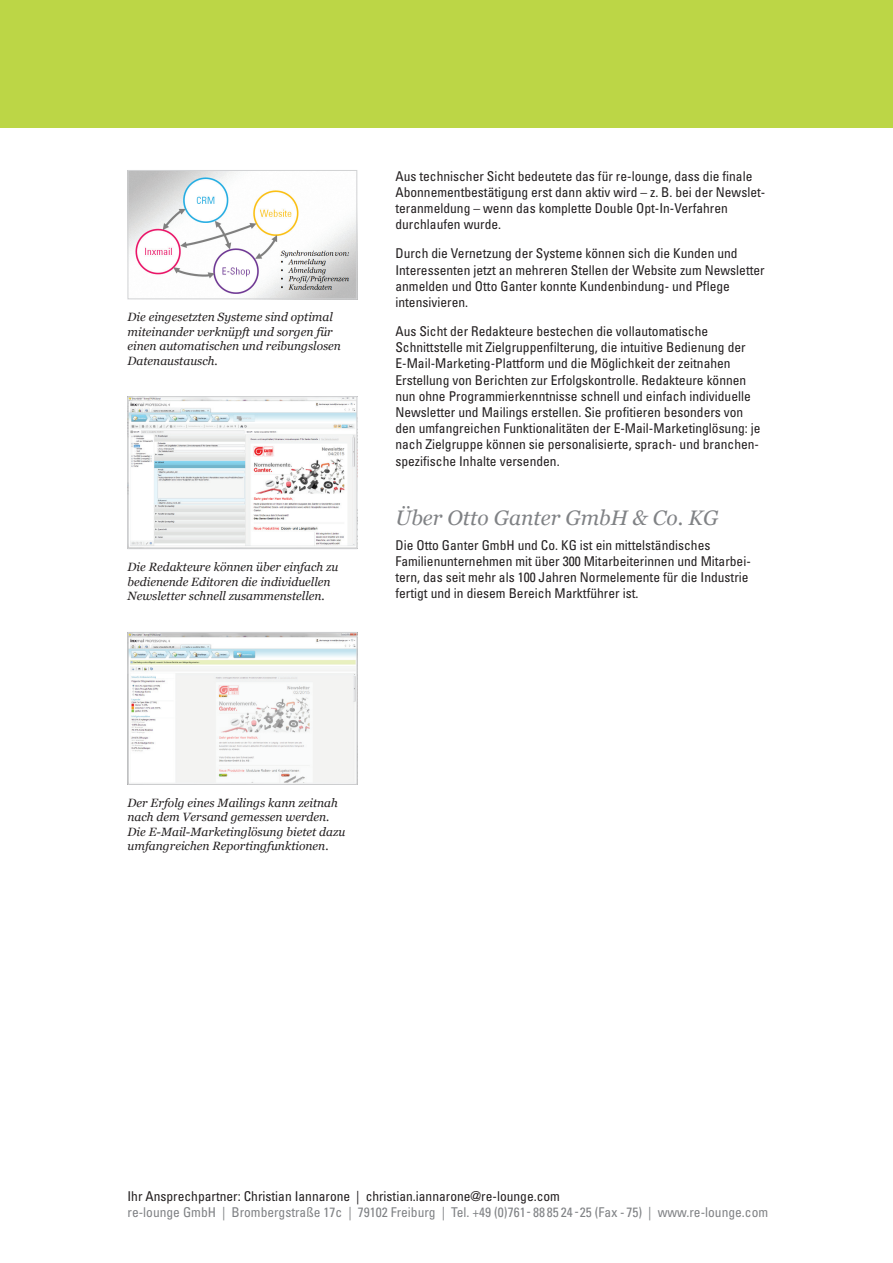
<style>
.page{position:relative;width:893px;height:1263px;background:#fff}
.page>*{position:absolute;margin:0;border:0;box-sizing:border-box;transform-origin:0 0}
.t1{font:italic 21px "Georgia";color:#808285}
.t2{font:condensed 13.5px/16.2px "Univers";color:#231f20}
.t3{font:condensed 13.5px "Univers";color:#808285}
.t4{font:italic 12px/14.4px "Georgia";color:#231f20}
</style>
<div class="page">
<div style="left:0;top:0;width:893px;height:128px;background:#bcd646"></div>
<img style="left:130px;top:398px;width:225px;height:148px">
<div style="left:128px;top:396px;width:229px;height:153px;border:1px solid #d1d2d4"></div>
<img style="left:130px;top:634px;width:225px;height:149px">
<div style="left:128px;top:632px;width:229px;height:153px;border:1px solid #d1d2d4"></div>
<img style="left:130px;top:172px;width:225px;height:125px">
<div style="left:128px;top:170px;width:229px;height:129px;border:1px solid #d1d2d4"></div>
<p class="t4" style="left:128px;top:310px;width:215px">Die eingesetzten Systeme sind optimal miteinander verknüpft und sorgen für einen automatischen und reibungslosen Datenaustausch.</p>
<p class="t4" style="left:128px;top:560px;width:212px">Die Redakteure können über einfach zu bedienende Editoren die individuellen<br>Newsletter schnell zusammenstellen.</p>
<p class="t2" style="left:395px;top:168px;width:371px">Aus technischer Sicht bedeutete das für re-lounge, dass die finale Abonnementbestätigung erst dann aktiv wird – z. B. bei der Newslet&shy;teranmeldung – wenn das komplette Double Opt-In-Verfahren durchlaufen wurde.</p>
<p class="t2" style="left:395px;top:245px;width:371px">Durch die Vernetzung der Systeme können sich die Kunden und Interessenten jetzt an mehreren Stellen der Website zum Newsletter anmelden und Otto Ganter konnte Kundenbindung- und Pflege intensivieren.</p>
<p class="t2" style="left:395px;top:323px;width:367px">Aus Sicht der Redakteure bestechen die vollautomatische Schnittstelle mit Zielgruppenfilterung, die intuitive Bedienung der E-Mail-Marketing-Plattform und die Möglichkeit der zeitnahen Erstellung von Berichten zur Erfolgskontrolle. Redakteure können nun ohne Programmierkenntnisse schnell und einfach individuelle Newsletter und Mailings erstellen. Sie profitieren besonders von den umfangreichen Funktionalitäten der E-Mail-Marketinglösung: je nach Zielgruppe können sie personalisierte, sprach- und branchen&shy;spezifische Inhalte versenden.</p>
<h1 class="t1" style="left:395px;top:504px;width:324px">Über Otto Ganter GmbH &amp; Co. KG</h1>
<p class="t2" style="left:395px;top:536px;width:357px">Die Otto Ganter GmbH und Co. KG ist ein mittelständisches Familienunternehmen mit über 300 Mitarbeiterinnen und Mitarbei&shy;tern, das seit mehr als 100 Jahren Normelemente für die Industrie fertigt und in diesem Bereich Marktführer ist.</p>
<p class="t4" style="left:128px;top:796px;width:219px">Der Erfolg eines Mailings kann zeitnah nach dem Versand gemessen werden.<br>Die E-Mail-Marketinglösung bietet dazu umfangreichen Reportingfunktionen.</p>
<p class="t2" style="left:128px;top:1188px;width:434px">Ihr Ansprechpartner: Christian Iannarone | christian.iannarone@re-lounge.com</p>
<p class="t3" style="left:128px;top:1204px;width:642px">re-lounge GmbH | Brombergstraße 17c | 79102 Freiburg | Tel. +49 (0)761- 88 85 24 -25 (Fax - 75) | www.re-lounge.com</p>
</div>
